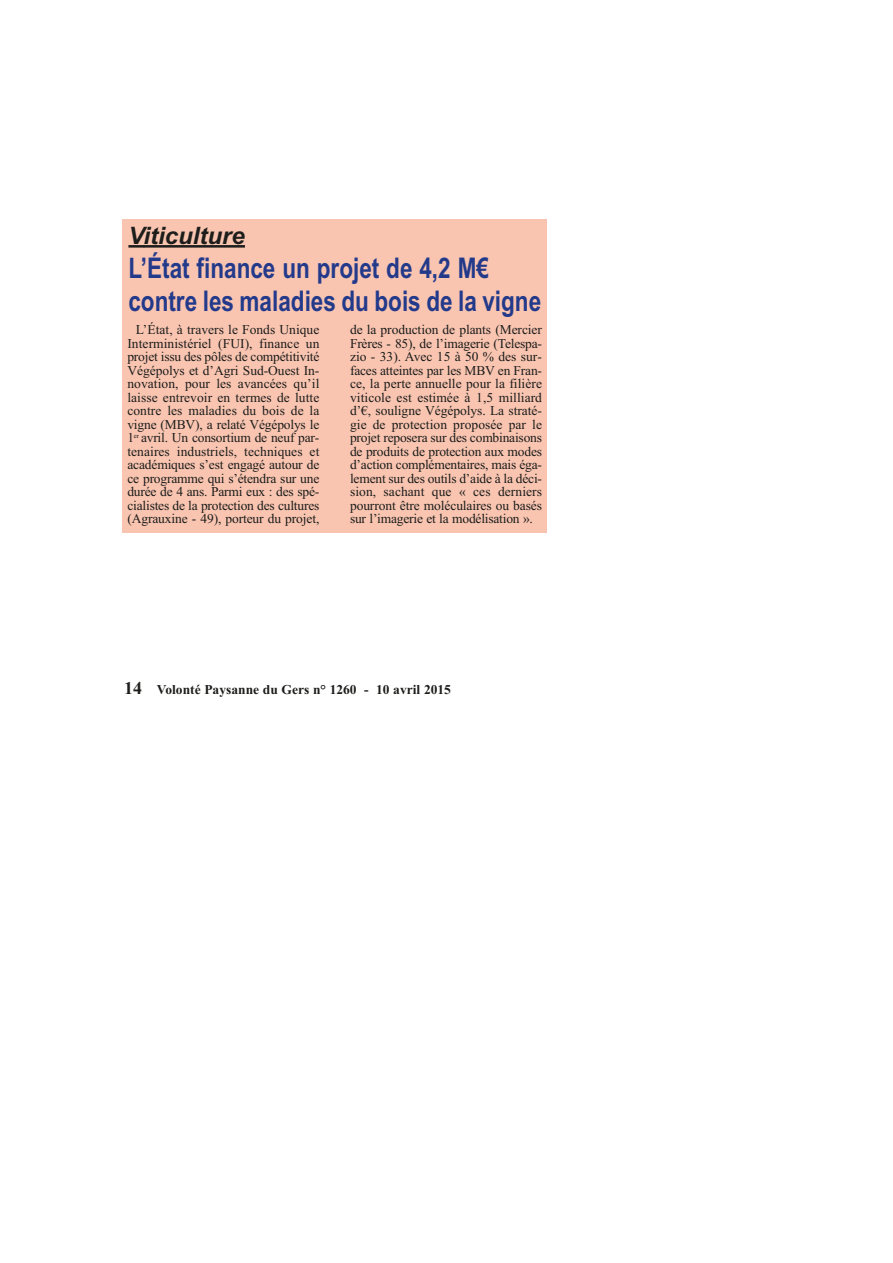
<style>
.page{position:relative;width:893px;height:1263px;background:#fff}
.page>*{position:absolute;margin:0;border:0;box-sizing:border-box;transform-origin:0 0}
.t1{font:700 28.5px/33px "Arial";color:#233a8b;scale:.79 1}
.t2{font:italic 700 24px "Arial";color:#1d1d1b}
.t3{font:13.5px/13.5px "Times New Roman";letter-spacing:-.015em;color:#1d1d1b;text-align:justify}
.t4{font:700 13.5px "Times New Roman";color:#1d1d1b}
.s1{font-size:18px}
</style>
<div class="page">
<div style="left:122px;top:219px;width:424px;height:314px;background:#f9c5b1"></div>
<hr style="left:128px;top:245px;width:16px;height:3px;background:#1d1d1b">
<hr style="left:143px;top:245px;width:102px;height:3px;background:#1d1d1b">
<h2 class="t2" style="left:128px;top:227px;width:118px">Viticulture</h2>
<h1 class="t1" style="left:128px;top:255px;width:524px">L’État finance un projet de 4,2 M€ contre les maladies du bois de la vigne</h1>
<p class="t3" style="left:127px;top:324px;width:193px;text-indent:9px">L’État, à travers le Fonds Unique Interministériel (FUI), finance un projet issu des pôles de compétitivité Végépolys et d’Agri Sud-Ouest In&shy;novation, pour les avancées qu’il laisse entrevoir en termes de lutte contre les maladies du bois de la vigne (MBV), a relaté Végépolys le 1<sup>er</sup> avril. Un consortium de neuf par&shy;tenaires industriels, techniques et académiques s’est engagé autour de ce programme qui s’étendra sur une durée de 4 ans. Parmi eux : des spé&shy;cialistes de la protection des cultures (Agrauxine - 49), porteur du projet,</p>
<p class="t3" style="left:350px;top:324px;width:193px">de la production de plants (Mercier Frères - 85), de l’imagerie (Telespa&shy;zio - 33). Avec 15 à 50 % des sur&shy;faces atteintes par les MBV en Fran&shy;ce, la perte annuelle pour la filière viticole est estimée à 1,5 milliard d’€, souligne Végépolys. La straté&shy;gie de protection proposée par le projet reposera sur des combinaisons de produits de protection aux modes d’action complémentaires, mais éga&shy;lement sur des outils d’aide à la déci&shy;sion, sachant que « ces derniers pourront être moléculaires ou basés sur l’imagerie et la modélisation ».</p>
<p class="t4" style="left:124px;top:685px;width:328px"><span class="s1">14</span> Volonté Paysanne du Gers n° 1260 - 10 avril 2015</p>
</div>
